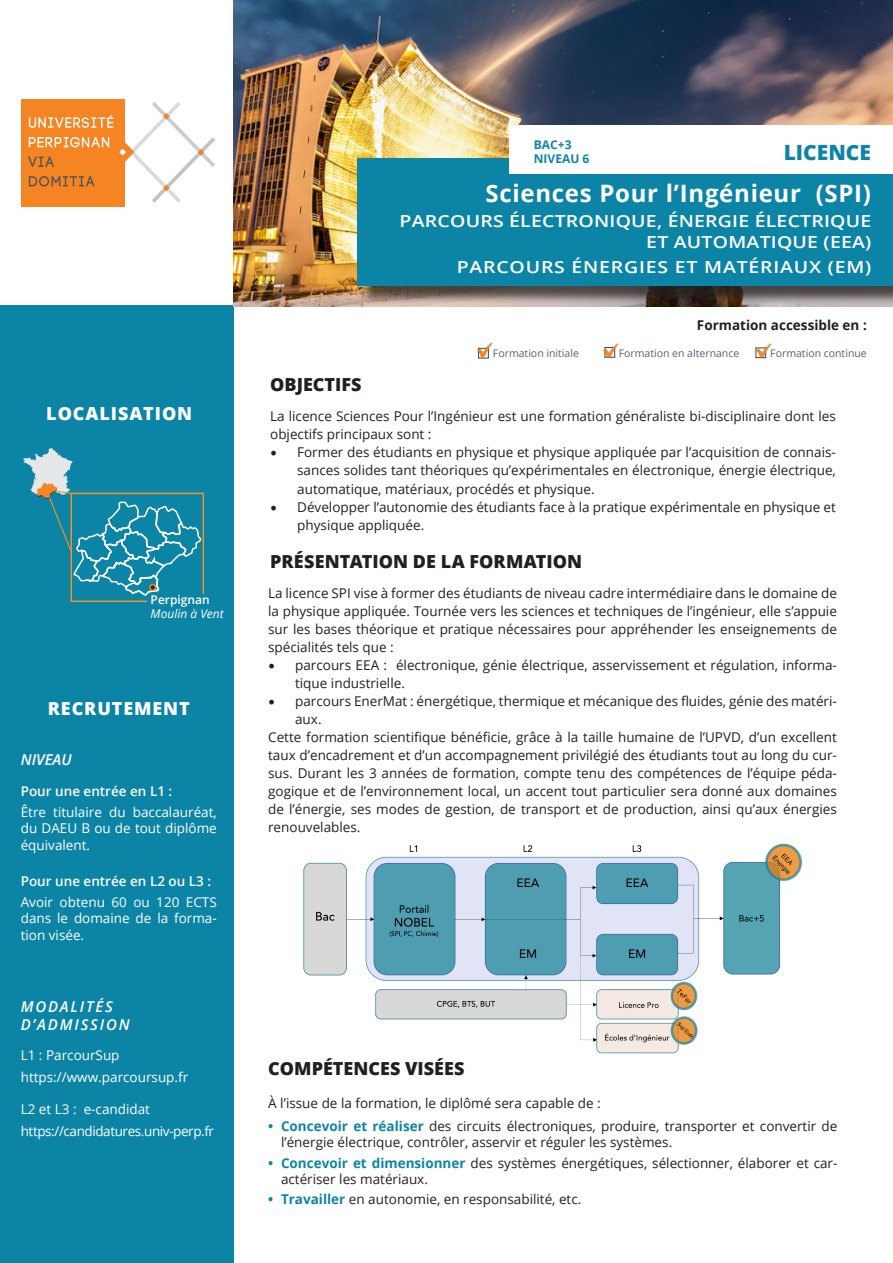
<style>
.page{position:relative;width:893px;height:1263px;background:#fff}
.page>*{position:absolute;margin:0;border:0;box-sizing:border-box;transform-origin:0 0}
.t1{font:700 24px "Open Sans";letter-spacing:.03em;color:#fff}
.t2{font:800 21px "Open Sans";color:#0c84a6}
.t3{font:800 18px "Open Sans";color:#231f20}
.t4{font:800 18px "Open Sans";letter-spacing:.05em;color:#fff}
.t5{font:600 16.65px/21px "Open Sans";letter-spacing:.01em;color:#fff;text-align:right;scale:1.18 1}
.t6{font:600 16.65px "Open Sans";letter-spacing:.04em;color:#fff;scale:1.18 1}
.t7{font:italic 600 15px/18px "Open Sans";letter-spacing:.12em;color:#fff}
.t8{font:13.5px/18px "Open Sans";color:#231f20}
.t9{font:13.5px/16.2px "Open Sans";color:#fff;text-align:justify}
.t10{font:600 13.5px "Open Sans";color:#fff}
.t11{font:13.5px "Open Sans";letter-spacing:-.03em;color:#fff}
.t12{font:700 13.5px "Open Sans";color:#231f20}
.t13{font:700 12px "Open Sans";color:#0c84a6}
.t14{font:italic 12px "Open Sans";color:#fff}
.t15{font:600 12px "Open Sans";color:#fff}
.t16{font:10.5px "Open Sans";color:#56626c}
.s1{font-family:"Minion Pro";font-size:18px}
.s2{font-weight:700;color:#0c84a6}
</style>
<div class="page">
<div style="left:0;top:306px;width:234px;height:957px;background:#0c84a6"></div>
<img style="left:234px;top:0;width:659px;height:307px">
<div style="left:21px;top:100px;width:104px;height:107px;background:#f58523"></div>
<svg style="left:28px;top:102px;width:187px;height:101px"></svg>
<div style="left:359px;top:161px;width:534px;height:144px;background:#231f20;opacity:.75"></div>
<div style="left:357px;top:158px;width:536px;height:128px;background:#0c84a6"></div>
<div style="left:509px;top:125px;width:384px;height:48px;background:#fff"></div>
<img style="left:477px;top:343px;width:15px;height:15px">
<div style="left:70px;top:493px;width:134px;height:109px;border:2px solid #f7931d"></div>
<div style="left:148px;top:595px;width:77px;height:51px;background:#0c84a6"></div>
<svg style="left:23px;top:448px;width:179px;height:150px"></svg>
<div style="left:149px;top:584px;width:7px;height:7px;border:2px solid #f58523;border-radius:50%"></div>
<img style="left:756px;top:343px;width:15px;height:15px">
<img style="left:303px;top:843px;width:499px;height:210px">
<img style="left:603px;top:343px;width:15px;height:15px">
<p class="t4" style="left:46px;top:400px;width:147px">LOCALISATION</p>
<p class="t15" style="left:151px;top:591px;width:61px">Perpignan</p>
<p class="t14" style="left:151px;top:606px;width:75px">Moulin à Vent</p>
<p class="t4" style="left:48px;top:694px;width:144px">RECRUTEMENT</p>
<p class="t7" style="left:21px;top:750px;width:52px">NIVEAU</p>
<p class="t10" style="left:21px;top:781px;width:153px">Pour une entrée en L1 :</p>
<p class="t9" style="left:21px;top:804px;width:198px">Être titulaire du baccalauréat, du DAEU B ou de tout diplôme équivalent.</p>
<p class="t10" style="left:21px;top:871px;width:192px">Pour une entrée en L2 ou L3 :</p>
<p class="t9" style="left:21px;top:894px;width:198px">Avoir obtenu 60 ou 120 ECTS dans le domaine de la forma&shy;tion visée.</p>
<p class="t7" style="left:21px;top:997px;width:110px">MODALITÉS<br>D’ADMISSION</p>
<p class="t9" style="left:21px;top:1047px;width:100px">L1 : ParcourSup</p>
<p class="t9" style="left:21px;top:1068px;width:169px">https://www.parcoursup.fr</p>
<p class="t9" style="left:21px;top:1101px;width:131px">L2 et L3 : e-candidat</p>
<p class="t11" style="left:21px;top:1121px;width:195px">https://candidatures.univ-perp.fr</p>
<p class="t13" style="left:534px;top:136px;width:39px">BAC+3</p>
<p class="t13" style="left:534px;top:150px;width:57px">NIVEAU 6</p>
<p class="t2" style="left:784px;top:136px;width:89px">LICENCE</p>
<p class="t1" style="left:485px;top:176px;width:387px">Sciences Pour l’Ingénieur (SPI)</p>
<p class="t5" style="left:400px;top:210px;width:401px">PARCOURS ÉLECTRONIQUE, ÉNERGIE ÉLECTRIQUE<br>ET AUTOMATIQUE (EEA)</p>
<p class="t6" style="left:457px;top:256px;width:353px">PARCOURS ÉNERGIES ET MATÉRIAUX (EM)</p>
<p class="t12" style="left:697px;top:316px;width:171px">Formation accessible en :</p>
<p class="t3" style="left:270px;top:371px;width:93px">OBJECTIFS</p>
<p class="t16" style="left:493px;top:346px;width:88px">Formation initiale</p>
<p class="t16" style="left:619px;top:346px;width:122px">Formation en alternance</p>
<p class="t16" style="left:770px;top:346px;width:98px">Formation continue</p>
<p class="t8" style="left:270px;top:407px;width:567px">La licence Sciences Pour l’Ingénieur est une formation généraliste bi-disciplinaire dont les objectifs principaux sont :</p>
<p class="t8" style="left:297px;top:443px;width:540px;text-align:justify;text-indent:-27px"><span class="s1">•</span> Former des étudiants en physique et physique appliquée par l’acquisition de connais&shy;sances solides tant théoriques qu’expérimentales en électronique, énergie électrique, automatique, matériaux, procédés et physique.</p>
<p class="t8" style="left:297px;top:497px;width:540px;text-indent:-27px"><span class="s1">•</span> Développer l’autonomie des étudiants face à la pratique expérimentale en physique et physique appliquée.</p>
<p class="t3" style="left:270px;top:548px;width:314px">PRÉSENTATION DE LA FORMATION</p>
<p class="t8" style="left:268px;top:584px;width:570px;text-align:justify">La licence SPI vise à former des étudiants de niveau cadre intermédiaire dans le domaine de la physique appliquée. Tournée vers les sciences et techniques de l’ingénieur, elle s’appuie sur les bases théorique et pratique nécessaires pour appréhender les enseignements de spécialités tels que :</p>
<p class="t8" style="left:295px;top:656px;width:543px;text-indent:-27px"><span class="s1">•</span> parcours EEA : électronique, génie électrique, asservissement et régulation, informa&shy;tique industrielle.</p>
<p class="t8" style="left:295px;top:692px;width:543px;text-indent:-27px"><span class="s1">•</span> parcours EnerMat : énergétique, thermique et mécanique des fluides, génie des matéri&shy;aux.</p>
<p class="t8" style="left:268px;top:728px;width:570px;text-align:justify">Cette formation scientifique bénéficie, grâce à la taille humaine de l’UPVD, d’un excellent taux d’encadrement et d’un accompagnement privilégié des étudiants tout au long du cur&shy;sus. Durant les 3 années de formation, compte tenu des compétences de l’équipe péda&shy;gogique et de l’environnement local, un accent tout particulier sera donné aux domaines de l’énergie, ses modes de gestion, de transport et de production, ainsi qu’aux énergies renouvelables.</p>
<p class="t3" style="left:268px;top:1054px;width:198px">COMPÉTENCES VISÉES</p>
<p class="t8" style="left:268px;top:1093px;width:334px">À l’issue de la formation, le diplômé sera capable de :</p>
<p class="t8" style="left:281px;top:1118px;width:558px;line-height:16.2px;text-indent:-13px"><span class="s2">• Concevoir et réaliser</span> des circuits électroniques, produire, transporter et convertir de l’énergie électrique, contrôler, asservir et réguler les systèmes.</p>
<p class="t8" style="left:281px;top:1154px;width:558px;line-height:16.2px;text-indent:-13px"><span class="s2">• Concevoir et dimensionner</span> des systèmes énergétiques, sélectionner, élaborer et car&shy;actériser les matériaux.</p>
<p class="t8" style="left:268px;top:1190px;width:315px"><span class="s2">• Travailler</span> en autonomie, en responsabilité, etc.</p>
</div>
